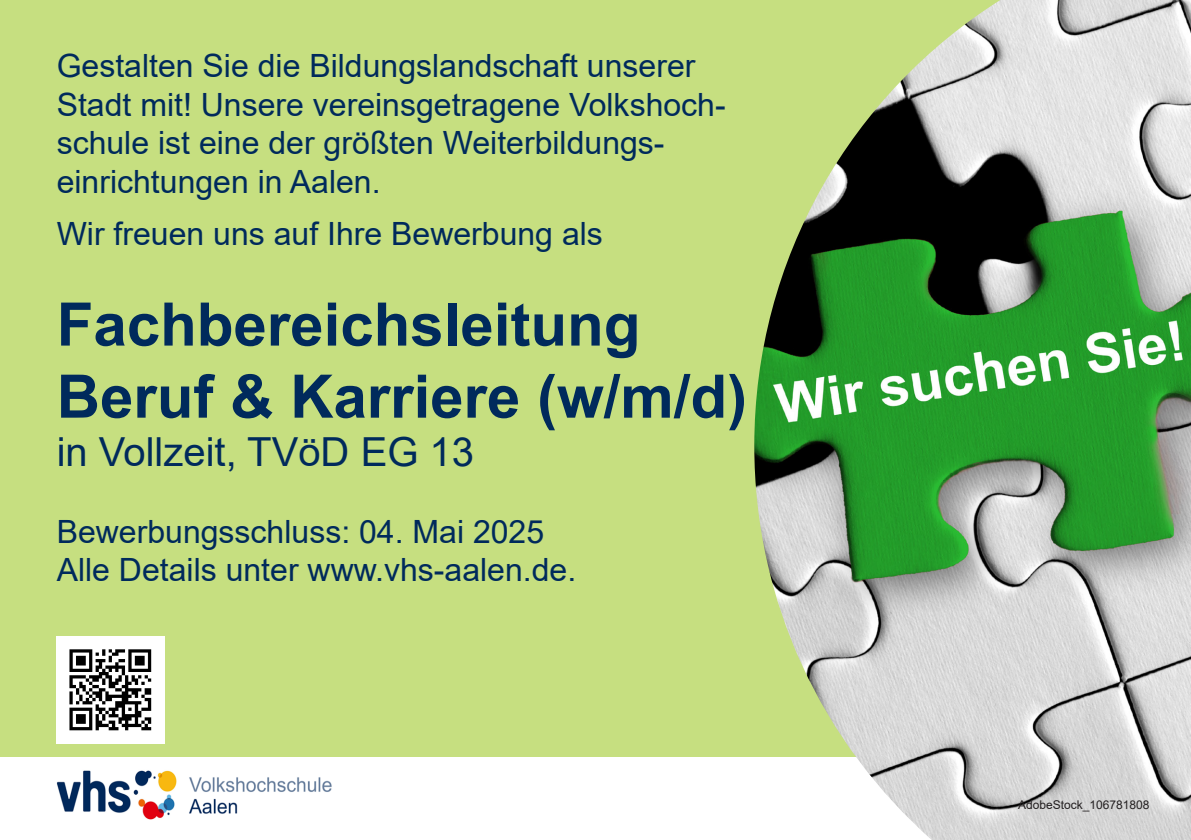
<style>
.page{position:relative;width:1191px;height:840px;background:#fff}
.page>*{position:absolute;margin:0;border:0;box-sizing:border-box;transform-origin:0 0}
.t1{font:700 60px/72px "Arial";color:#002a5c}
.t2{font:40px "Arial";color:#002a5c}
.t3{font:32px/38.4px "Arial";color:#002a5c}
.t4{font:12px "Arial";color:#231f20}
</style>
<div class="page">
<div style="left:0;top:0;width:1188px;height:828px;background:#c6df80"></div>
<div style="left:0;top:757px;width:1020px;height:82px;background:#fff"></div>
<img style="left:754px;top:0;width:437px;height:839px">
<img style="left:57px;top:770px;width:275px;height:48px">
<img style="left:57px;top:636px;width:107px;height:107px">
<p class="t3" style="left:57px;top:47px;width:670px">Gestalten Sie die Bildungslandschaft unserer Stadt mit! Unsere vereinsgetragene Volkshoch&shy;schule ist eine der größten Weiterbildungs&shy;einrichtungen in Aalen.</p>
<p class="t3" style="left:57px;top:214px;width:548px">Wir freuen uns auf Ihre Bewerbung als</p>
<h1 class="t1" style="left:57px;top:289px;width:692px">Fachbereichsleitung<br>Beruf &amp; Karriere (w/m/d)</h1>
<p class="t2" style="left:57px;top:424px;width:419px">in Vollzeit, TVöD EG 13</p>
<p class="t3" style="left:57px;top:511px;width:521px">Bewerbungsschluss: 04. Mai 2025<br>Alle Details unter www.vhs-aalen.de.</p>
<p class="t4" style="left:1018px;top:796px;width:133px">AdobeStock_106781808</p>
</div>
